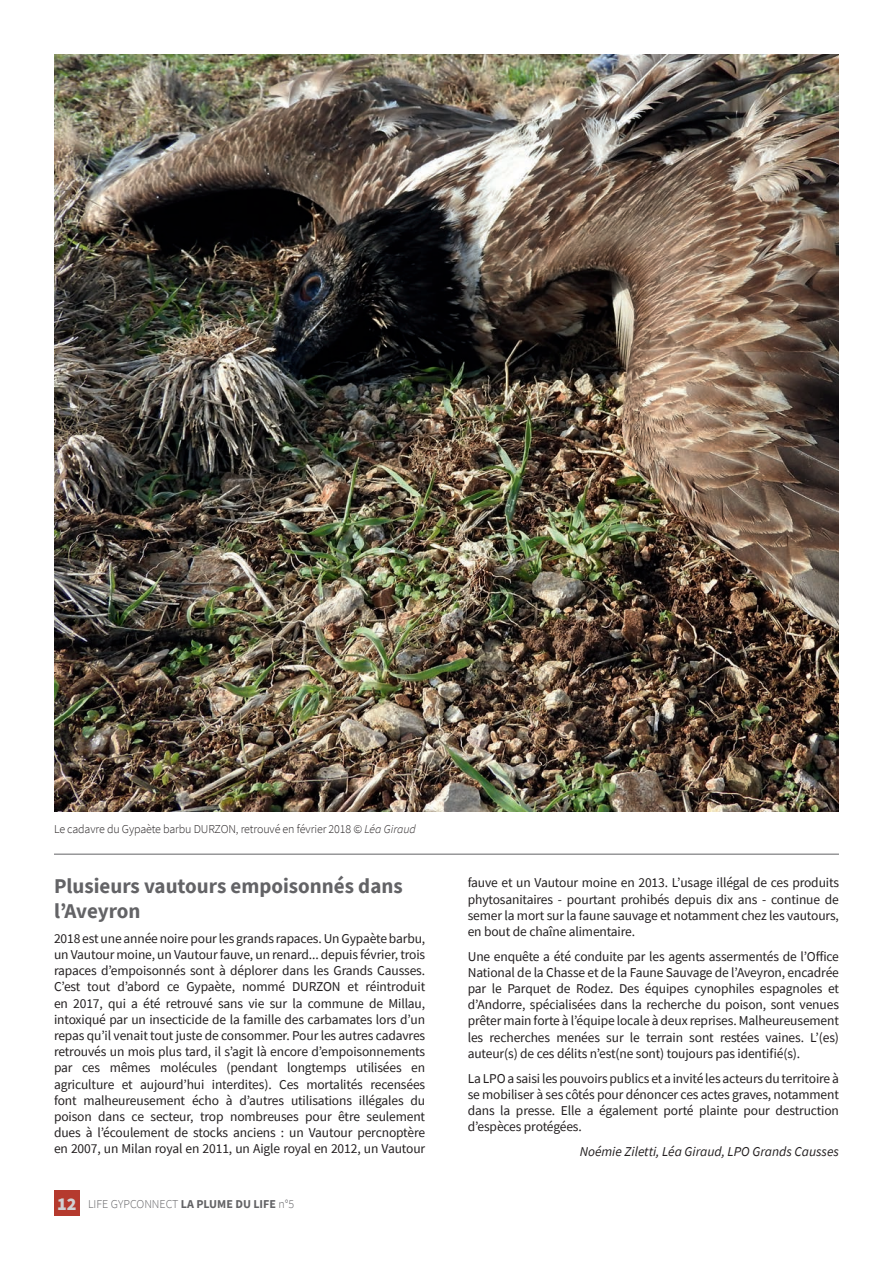
<style>
.page{position:relative;width:893px;height:1263px;background:#fff}
.page>*{position:absolute;margin:0;border:0;box-sizing:border-box;transform-origin:0 0}
.t1{font:700 21px/25.2px "Source Sans Pro";color:#636366}
.t2{font:13.5px/16.2px "Source Sans Pro";letter-spacing:-.01em;color:#231f20;text-align:justify}
.t3{font:italic 13.5px "Source Sans Pro";color:#231f20}
.t4{font:300 12px "Source Sans Pro";letter-spacing:-.01em;color:#231f20}
.t5{font:300 12px "Source Sans Pro";color:#636366}
.s1{font-style:italic}
.s2{font-weight:900;font-size:18px;color:#d1d2d4}
.s3{font-weight:700}
</style>
<div class="page">
<hr style="left:892px;top:0;width:1px;height:1263px;background:#f0f1f2">
<div style="left:54px;top:1190px;width:26px;height:26px;background:#b53a2e"></div>
<hr style="left:54px;top:854px;width:785px;height:1px;background:#636366">
<img style="left:54px;top:54px;width:785px;height:757px">
<p class="t4" style="left:54px;top:822px;width:363px">Le cadavre du Gypaète barbu DURZON, retrouvé en février 2018 © <span class="s1">Léa Giraud</span></p>
<h1 class="t1" style="left:54px;top:873px;width:350px">Plusieurs vautours empoisonnés dans l’Aveyron</h1>
<p class="t2" style="left:54px;top:930px;width:373px">2018 est une année noire pour les grands rapaces. Un Gypaète barbu, un Vautour moine, un Vautour fauve, un renard... depuis février, trois rapaces d’empoisonnés sont à déplorer dans les Grands Causses.<br>C’est tout d’abord ce Gypaète, nommé DURZON et réintroduit en 2017, qui a été retrouvé sans vie sur la commune de Millau, intoxiqué par un insecticide de la famille des carbamates lors d’un repas qu’il venait tout juste de consommer. Pour les autres cadavres retrouvés un mois plus tard, il s’agit là encore d’empoisonnements par ces mêmes molécules (pendant longtemps utilisées en agriculture et aujourd’hui interdites). Ces mortalités recensées font malheureusement écho à d’autres utilisations illégales du poison dans ce secteur, trop nombreuses pour être seulement dues à l’écoulement de stocks anciens : un Vautour percnoptère en 2007, un Milan royal en 2011, un Aigle royal en 2012, un Vautour</p>
<p class="t5" style="left:57px;top:1197px;width:239px"><span class="s2">12</span> LIFE GYPCONNECT <span class="s3">LA PLUME DU LIFE</span> n°5</p>
<p class="t2" style="left:468px;top:875px;width:373px">fauve et un Vautour moine en 2013. L’usage illégal de ces produits phytosanitaires - pourtant prohibés depuis dix ans - continue de semer la mort sur la faune sauvage et notamment chez les vautours, en bout de chaîne alimentaire.</p>
<p class="t2" style="left:468px;top:948px;width:373px">Une enquête a été conduite par les agents assermentés de l’Office National de la Chasse et de la Faune Sauvage de l’Aveyron, encadrée par le Parquet de Rodez. Des équipes cynophiles espagnoles et d’Andorre, spécialisées dans la recherche du poison, sont venues prêter main forte à l’équipe locale à deux reprises. Malheureusement les recherches menées sur le terrain sont restées vaines. L’(es) auteur(s) de ces délits n’est(ne sont) toujours pas identifié(s).</p>
<p class="t2" style="left:468px;top:1070px;width:373px">La LPO a saisi les pouvoirs publics et a invité les acteurs du territoire à se mobiliser à ses côtés pour dénoncer ces actes graves, notamment dans la presse. Elle a également porté plainte pour destruction d’espèces protégées.</p>
<p class="t3" style="left:580px;top:1143px;width:261px">Noémie Ziletti, Léa Giraud, LPO Grands Causses</p>
</div>
